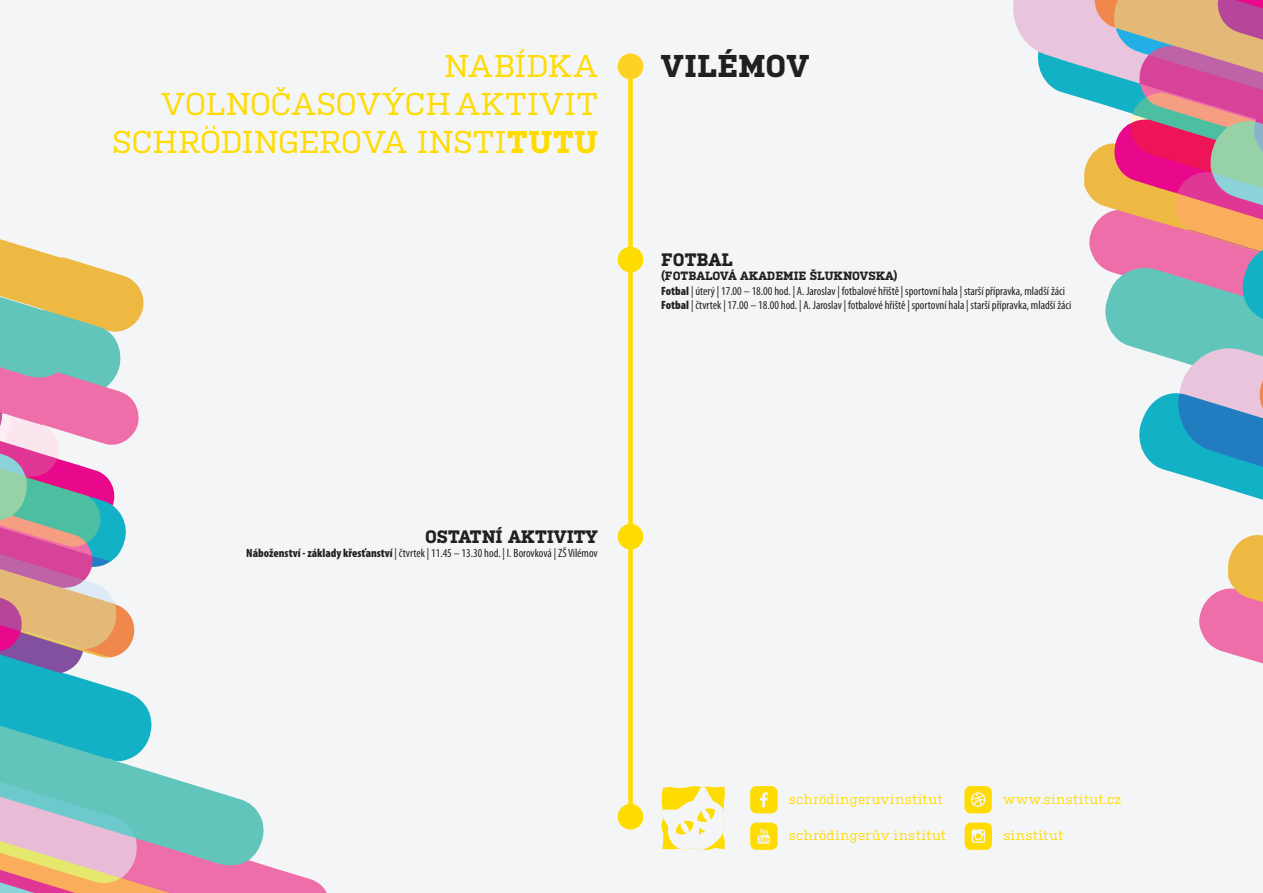
<style>
.page{position:relative;width:1263px;height:893px;background:#f4f5f6}
.page>*{position:absolute;margin:0;border:0;box-sizing:border-box;transform-origin:0 0}
.t1{font:31.5px/37.8px "Kulturista";letter-spacing:.005em;color:#ffdc01;text-align:right}
.t2{font:700 31.5px "Kulturista";letter-spacing:.01em;color:#231f20}
.t3{font:700 18px "Kulturista";color:#231f20}
.t4{font:13.5px "Kulturista";letter-spacing:.025em;color:#ffdc01}
.t5{font:condensed 12px/14.4px "Myriad Pro";color:#231f20}
.t6{font:700 12px "Kulturista";color:#231f20}
.s1{font-weight:700}
.s2{font-weight:900}
</style>
<div class="page">
<svg style="left:1199px;top:535px;width:64px;height:129px"></svg>
<svg style="left:1013px;top:0;width:250px;height:500px"></svg>
<svg style="left:0;top:239px;width:327px;height:654px"></svg>
<div style="left:628px;top:55px;width:5px;height:756px;background:#ffdc01"></div>
<div style="left:618px;top:54px;width:25px;height:25px;background:#fed222;border-radius:50%"></div>
<div style="left:618px;top:247px;width:25px;height:25px;background:#ffdc01;border-radius:50%"></div>
<div style="left:618px;top:804px;width:25px;height:25px;background:#ffdc01;border-radius:50%"></div>
<div style="left:618px;top:524px;width:25px;height:25px;background:#ffdc01;border-radius:50%"></div>
<svg style="left:661px;top:786px;width:64px;height:64px"></svg>
<svg style="left:964px;top:786px;width:28px;height:27px"></svg>
<svg style="left:750px;top:786px;width:27px;height:27px"></svg>
<svg style="left:965px;top:823px;width:27px;height:27px"></svg>
<svg style="left:750px;top:823px;width:27px;height:27px"></svg>
<h1 class="t1" style="left:112px;top:47px;width:487px">NABÍDKA<br>VOLNOČASOVÝCH AKTIVIT<br>SCHRÖDINGEROVA INSTI<span class="s1">TUTU</span></h1>
<h1 class="t2" style="left:661px;top:48px;width:149px">VILÉMOV</h1>
<h2 class="t3" style="left:661px;top:249px;width:73px">FOTBAL</h2>
<p class="t6" style="left:661px;top:269px;width:238px">(FOTBALOVÁ AKADEMIE ŠLUKNOVSKA)</p>
<p class="t5" style="left:661px;top:283px;width:412px"><span class="s2">Fotbal</span> | úterý | 17.00 – 18.00 hod. | A. Jaroslav | fotbalové hřiště | sportovní hala | starší přípravka, mladší žáci<br><span class="s2">Fotbal</span> | čtvrtek | 17.00 – 18.00 hod. | A. Jaroslav | fotbalové hřiště | sportovní hala | starší přípravka, mladší žáci</p>
<h2 class="t3" style="left:425px;top:526px;width:174px">OSTATNÍ AKTIVITY</h2>
<p class="t5" style="left:246px;top:546px;width:353px"><span class="s2">Náboženství - základy křesťanství</span> | čtvrtek | 11.45 – 13.30 hod. | I. Borovková | ZŠ Vilémov</p>
<p class="t4" style="left:789px;top:791px;width:155px">schrödingeruvinstitut</p>
<p class="t4" style="left:1003px;top:791px;width:120px">www.sinstitut.cz</p>
<p class="t4" style="left:789px;top:828px;width:159px">schrödingerův institut</p>
<p class="t4" style="left:1003px;top:828px;width:61px">sinstitut</p>
</div>
